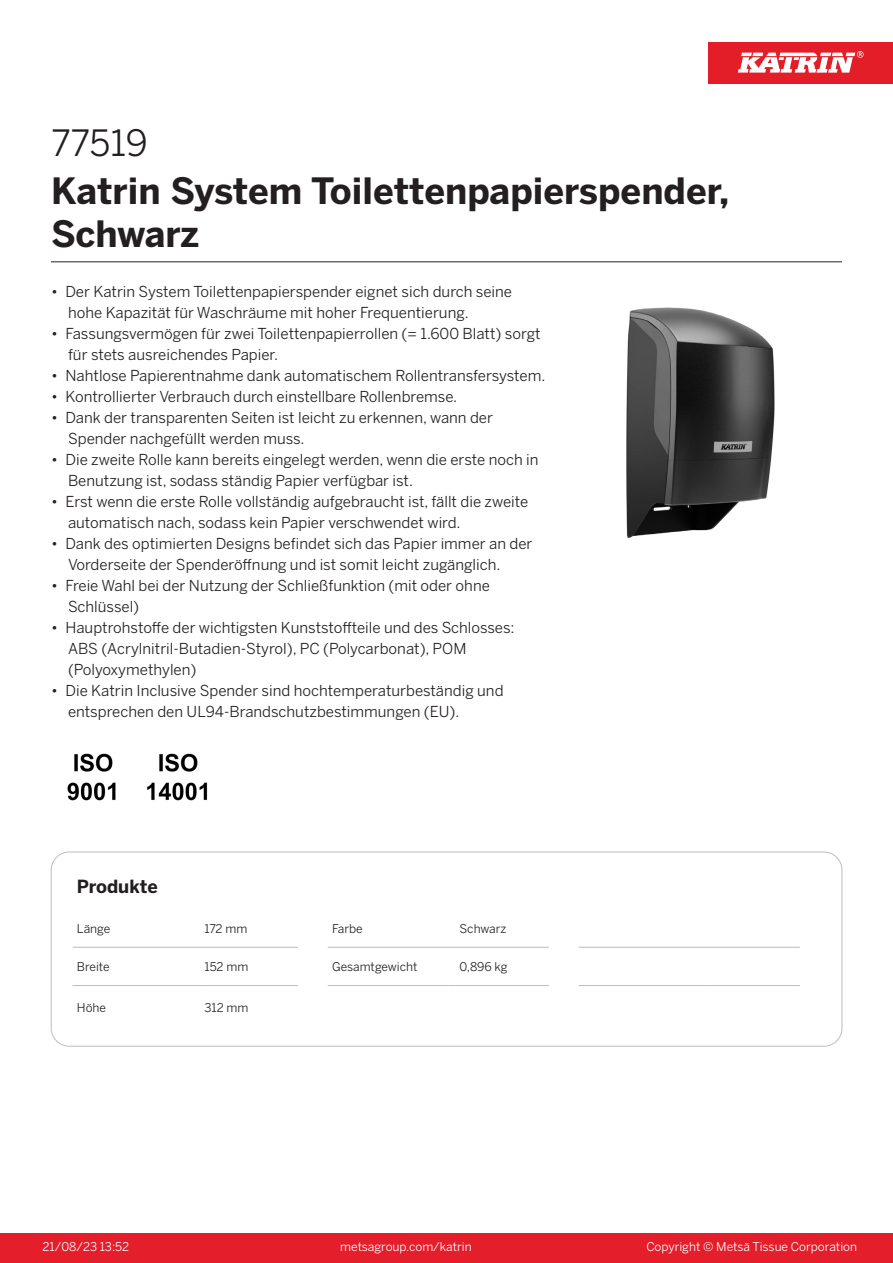
<style>
.page{position:relative;width:893px;height:1263px;background:#fff}
.page>*{position:absolute;margin:0;border:0;box-sizing:border-box;transform-origin:0 0}
.Product_Name{font:700 36px/43.2px "Benton Sans";color:#231f20}
.External_material_co{font:36px "Benton Sans";letter-spacing:-.005em;color:#231f20}
.T_TableHeader{font:700 18px "Benton Sans";letter-spacing:-.005em;color:#231f20}
.MarketingBullets{font:15px/21px "Benton Sans";color:#231f20}
.t1{font:12px "Benton Sans";color:#fff}
.T_TableBody{font:12px "Benton Sans";color:#231f20}
</style>
<div class="page">
<div style="left:0;top:1233px;width:893px;height:30px;background:#e41e2b"></div>
<div style="left:708px;top:43px;width:185px;height:41px;background:#e31e28"></div>
<svg style="left:738px;top:51px;width:126px;height:22px"></svg>
<hr style="left:73px;top:947px;width:127px;height:1px;background:#bcbdc0">
<hr style="left:200px;top:947px;width:98px;height:1px;background:#bcbdc0">
<hr style="left:328px;top:947px;width:127px;height:1px;background:#bcbdc0">
<hr style="left:455px;top:947px;width:94px;height:1px;background:#bcbdc0">
<hr style="left:579px;top:947px;width:127px;height:1px;background:#bcbdc0">
<hr style="left:706px;top:947px;width:94px;height:1px;background:#bcbdc0">
<hr style="left:73px;top:985px;width:127px;height:1px;background:#bcbdc0">
<hr style="left:200px;top:985px;width:98px;height:1px;background:#bcbdc0">
<hr style="left:328px;top:985px;width:127px;height:1px;background:#bcbdc0">
<hr style="left:455px;top:985px;width:94px;height:1px;background:#bcbdc0">
<hr style="left:579px;top:985px;width:127px;height:1px;background:#bcbdc0">
<hr style="left:706px;top:985px;width:94px;height:1px;background:#bcbdc0">
<div style="left:51px;top:852px;width:791px;height:194px;border:1px solid #bcbdc0;border-radius:18px"></div>
<img style="left:626px;top:307px;width:149px;height:231px">
<img style="left:67px;top:753px;width:49px;height:48px">
<img style="left:147px;top:753px;width:61px;height:48px">
<hr style="left:51px;top:261px;width:791px;height:1px;background:#231f20">
<p class="External_material_co" style="left:51px;top:121px;width:98px">77519</p>
<p class="Product_Name" style="left:51px;top:170px;width:680px">Katrin System Toilettenpapierspender,<br>Schwarz</p>
<p class="MarketingBullets" style="left:68px;top:281px;width:445px;text-indent:-17px">• Der Katrin System Toilettenpapierspender eignet sich durch seine hohe Kapazität für Waschräume mit hoher Frequentierung.</p>
<p class="MarketingBullets" style="left:68px;top:323px;width:474px;text-indent:-17px">• Fassungsvermögen für zwei Toilettenpapierrollen (= 1.600 Blatt) sorgt für stets ausreichendes Papier.</p>
<p class="MarketingBullets" style="left:51px;top:365px;width:496px">• Nahtlose Papierentnahme dank automatischem Rollentransfersystem.</p>
<p class="MarketingBullets" style="left:51px;top:386px;width:408px">• Kontrollierter Verbrauch durch einstellbare Rollenbremse.</p>
<p class="MarketingBullets" style="left:68px;top:407px;width:426px;text-indent:-17px">• Dank der transparenten Seiten ist leicht zu erkennen, wann der<br>Spender nachgefüllt werden muss.</p>
<p class="MarketingBullets" style="left:68px;top:449px;width:472px;text-indent:-17px">• Die zweite Rolle kann bereits eingelegt werden, wenn die erste noch in<br>Benutzung ist, sodass ständig Papier verfügbar ist.</p>
<p class="MarketingBullets" style="left:68px;top:491px;width:462px;text-indent:-17px">• Erst wenn die erste Rolle vollständig aufgebraucht ist, fällt die zweite automatisch nach, sodass kein Papier verschwendet wird.</p>
<p class="MarketingBullets" style="left:68px;top:533px;width:466px;text-indent:-17px">• Dank des optimierten Designs befindet sich das Papier immer an der<br>Vorderseite der Spenderöffnung und ist somit leicht zugänglich.</p>
<p class="MarketingBullets" style="left:68px;top:575px;width:423px;text-indent:-17px">• Freie Wahl bei der Nutzung der Schließfunktion (mit oder ohne<br>Schlüssel)</p>
<p class="MarketingBullets" style="left:68px;top:617px;width:448px;text-indent:-17px">• Hauptrohstoffe der wichtigsten Kunststoffteile und des Schlosses:<br>ABS (Acrylnitril-Butadien-Styrol), PC (Polycarbonat), POM (Polyoxymethylen)</p>
<p class="MarketingBullets" style="left:68px;top:680px;width:437px;text-indent:-17px">• Die Katrin Inclusive Spender sind hochtemperaturbeständig und entsprechen den UL94-Brandschutzbestimmungen (EU).</p>
<p class="T_TableHeader" style="left:77px;top:875px;width:82px">Produkte</p>
<p class="T_TableBody" style="left:77px;top:921px;width:35px">Länge</p>
<p class="T_TableBody" style="left:204px;top:921px;width:44px">172 mm</p>
<p class="T_TableBody" style="left:332px;top:921px;width:32px">Farbe</p>
<p class="T_TableBody" style="left:460px;top:921px;width:48px">Schwarz</p>
<p class="T_TableBody" style="left:77px;top:959px;width:34px">Breite</p>
<p class="T_TableBody" style="left:204px;top:959px;width:45px">152 mm</p>
<p class="T_TableBody" style="left:332px;top:959px;width:87px">Gesamtgewicht</p>
<p class="T_TableBody" style="left:460px;top:959px;width:50px">0,896 kg</p>
<p class="T_TableBody" style="left:77px;top:1000px;width:31px">Höhe</p>
<p class="T_TableBody" style="left:204px;top:1000px;width:45px">312 mm</p>
<p class="t1" style="left:43px;top:1239px;width:88px">21/08/23 13:52</p>
<p class="t1" style="left:340px;top:1239px;width:133px">metsagroup.com/katrin</p>
<p class="t1" style="left:646px;top:1239px;width:212px">Copyright © Metsä Tissue Corporation</p>
</div>
